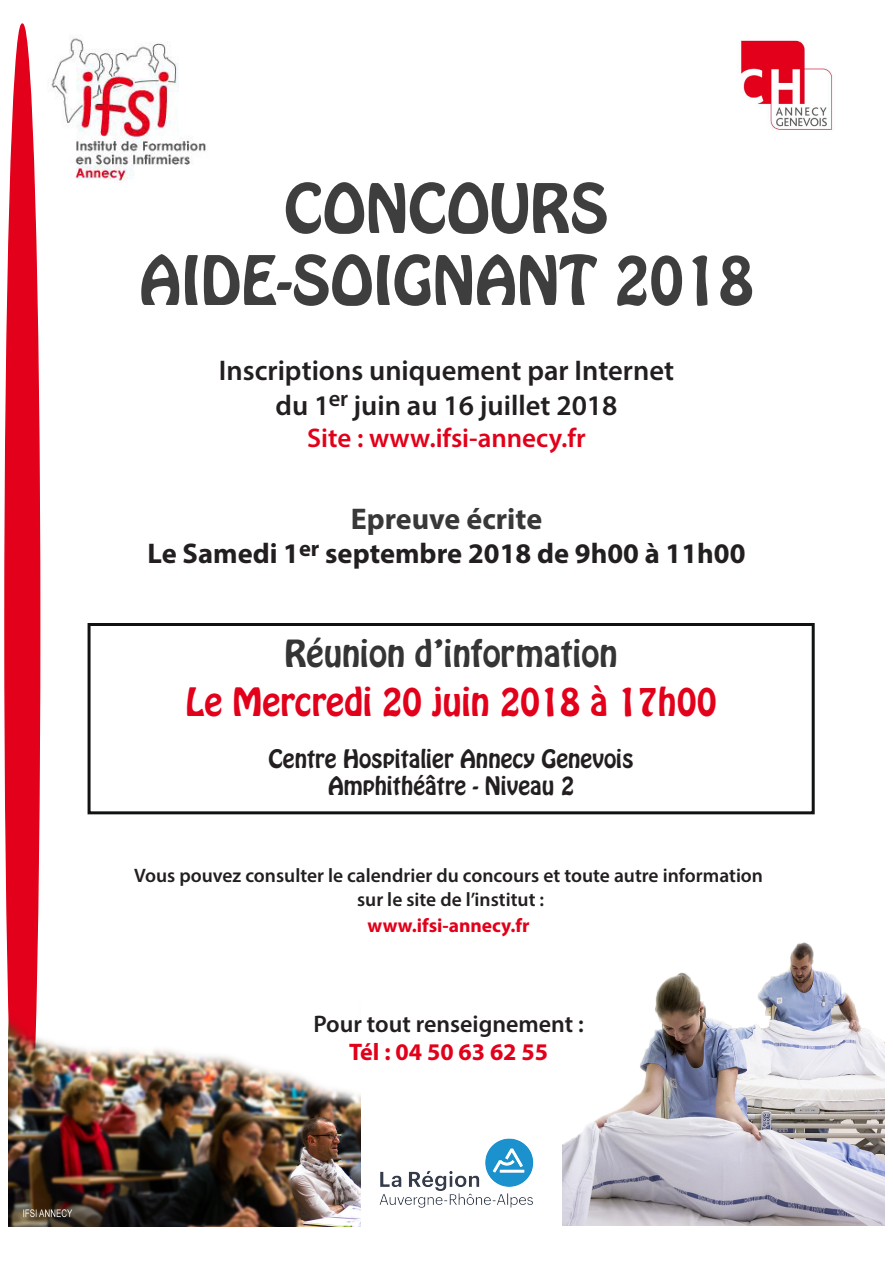
<style>
.page{position:relative;width:893px;height:1263px;background:#fff}
.page>*{position:absolute;margin:0;border:0;box-sizing:border-box;transform-origin:0 0}
.t1{font:60px "Hobo Std";color:#3e3e3f}
.t2{font:34.5px "Hobo Std";color:#e2001a}
.t3{font:33px "Hobo Std";color:#363536}
.t4{font:700 30px "Myriad Pro";color:#383839}
.t5{font:600 28.5px "Myriad Pro";color:#231f20}
.t6{font:700 28.5px "Myriad Pro";color:#231f20}
.t7{font:600 27px "Myriad Pro";color:#e2001a}
.t8{font:600 24px "Myriad Pro";color:#231f20}
.t9{font:700 24px "Myriad Pro";color:#e2001a}
.t10{font:22.5px "Hobo Std";color:#231f20}
.t11{font:600 19.5px "Myriad Pro";color:#231f20}
.t12{font:700 19.5px "Myriad Pro";color:#e2001a}
</style>
<div class="page">
<div style="left:5px;top:24px;width:35px;height:1202px;background:#e2001a;border-radius:50%"></div>
<div style="left:4px;top:23px;width:36px;height:1204px;border:2px solid #e2001a;border-radius:50%"></div>
<img style="left:51px;top:38px;width:155px;height:143px">
<img style="left:740px;top:40px;width:93px;height:90px">
<div style="left:88px;top:623px;width:727px;height:191px;border:3px solid #101311"></div>
<img style="left:563px;top:942px;width:321px;height:283px">
<img style="left:9px;top:991px;width:351px;height:236px">
<img style="left:379px;top:1138px;width:155px;height:70px">
<p class="t1" style="left:284px;top:167px;width:326px">CONCOURS</p>
<p class="t1" style="left:139px;top:239px;width:616px">AIDE-SOIGNANT 2018</p>
<p class="t5" style="left:219px;top:353px;width:457px">Inscriptions uniquement par Internet</p>
<p class="t5" style="left:275px;top:387px;width:344px">du 1<sup>er</sup> juin au 16 juillet 2018</p>
<p class="t7" style="left:307px;top:421px;width:280px">Site : www.ifsi-annecy.fr</p>
<p class="t4" style="left:351px;top:499px;width:193px">Epreuve écrite</p>
<p class="t6" style="left:147px;top:535px;width:600px">Le Samedi 1<sup>er</sup> septembre 2018 de 9h00 à 11h00</p>
<p class="t3" style="left:285px;top:630px;width:335px">Réunion d’information</p>
<p class="t2" style="left:186px;top:678px;width:533px">Le Mercredi 20 juin 2018 à 17h00</p>
<p class="t10" style="left:268px;top:744px;width:367px">Centre Hospitalier Annecy Genevois</p>
<p class="t10" style="left:328px;top:771px;width:247px">Amphithéâtre - Niveau 2</p>
<p class="t11" style="left:134px;top:863px;width:630px">Vous pouvez consulter le calendrier du concours et toute autre information</p>
<p class="t11" style="left:357px;top:886px;width:189px">sur le site de l’institut :</p>
<p class="t12" style="left:368px;top:913px;width:164px">www.ifsi-annecy.fr</p>
<p class="t8" style="left:313px;top:1008px;width:272px">Pour tout renseignement :</p>
<p class="t9" style="left:349px;top:1036px;width:201px">Tél : 04 50 63 62 55</p>
</div>
